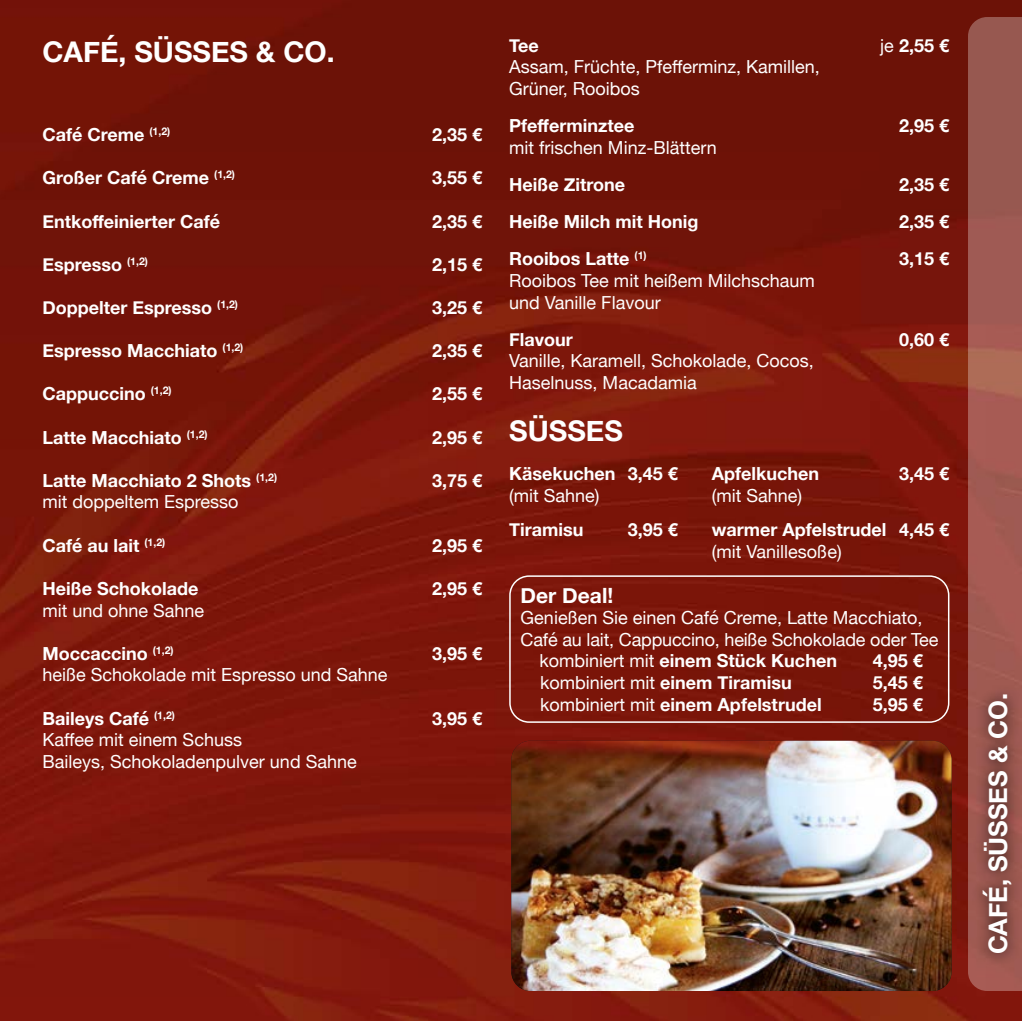
<style>
.page{position:relative;width:1022px;height:1021px;background:#fff}
.page>*{position:absolute;margin:0;border:0;box-sizing:border-box;transform-origin:0 0}
.t1{font:700 28.5px "Helvetica Neue";color:#fff}
.t2{font:700 25.5px "Helvetica Neue";color:#fff}
.t3{font:700 21px "Helvetica Neue";color:#fff}
.t4{font:700 18px "Helvetica Neue";color:#fff}
.t5{font:18px/21.6px "Helvetica Neue";color:#fff}
.s1{font-weight:400}
.s2{font-weight:700}
</style>
<div class="page">
<img style="left:0;top:0;width:1021px;height:1020px">
<svg style="left:967px;top:17px;width:54px;height:973px;background:#994f46"></svg>
<div style="left:969px;top:682px;width:52px;height:284px;background:#000;opacity:.75"></div>
<div style="left:509px;top:575px;width:440px;height:147px;border:2px solid #fff;border-radius:19px"></div>
<img style="left:511px;top:740px;width:440px;height:250px">
<h1 class="t1" style="left:42px;top:29px;width:294px">CAFÉ, SÜSSES &amp; CO.</h1>
<p class="t4" style="left:42px;top:120px;width:129px">Café Creme <sup>(1,2)</sup></p>
<p class="t4" style="left:432px;top:120px;width:52px">2,35 €</p>
<p class="t4" style="left:42px;top:164px;width:194px">Großer Café Creme <sup>(1,2)</sup></p>
<p class="t4" style="left:432px;top:164px;width:52px">3,55 €</p>
<p class="t4" style="left:42px;top:207px;width:179px">Entkoffeinierter Café</p>
<p class="t4" style="left:432px;top:207px;width:52px">2,35 €</p>
<p class="t4" style="left:42px;top:250px;width:107px">Espresso <sup>(1,2)</sup></p>
<p class="t4" style="left:432px;top:250px;width:52px">2,15 €</p>
<p class="t4" style="left:42px;top:293px;width:197px">Doppelter Espresso <sup>(1,2)</sup></p>
<p class="t4" style="left:432px;top:293px;width:52px">3,25 €</p>
<p class="t4" style="left:42px;top:336px;width:202px">Espresso Macchiato <sup>(1,2)</sup></p>
<p class="t4" style="left:432px;top:336px;width:52px">2,35 €</p>
<p class="t4" style="left:42px;top:380px;width:131px">Cappuccino <sup>(1,2)</sup></p>
<p class="t4" style="left:432px;top:380px;width:52px">2,55 €</p>
<p class="t4" style="left:42px;top:423px;width:167px">Latte Macchiato <sup>(1,2)</sup></p>
<p class="t4" style="left:432px;top:423px;width:52px">2,95 €</p>
<p class="t4" style="left:42px;top:466px;width:236px">Latte Macchiato 2 Shots <sup>(1,2)</sup></p>
<p class="t4" style="left:432px;top:466px;width:52px">3,75 €</p>
<p class="t5" style="left:42px;top:492px;width:198px">mit doppeltem Espresso</p>
<p class="t4" style="left:42px;top:531px;width:124px">Café au lait <sup>(1,2)</sup></p>
<p class="t4" style="left:432px;top:531px;width:52px">2,95 €</p>
<p class="t4" style="left:42px;top:574px;width:157px">Heiße Schokolade</p>
<p class="t4" style="left:432px;top:574px;width:52px">2,95 €</p>
<p class="t5" style="left:42px;top:600px;width:163px">mit und ohne Sahne</p>
<p class="t4" style="left:42px;top:639px;width:133px">Moccaccino <sup>(1,2)</sup></p>
<p class="t4" style="left:432px;top:639px;width:52px">3,95 €</p>
<p class="t5" style="left:42px;top:665px;width:346px">heiße Schokolade mit Espresso und Sahne</p>
<p class="t4" style="left:42px;top:704px;width:134px">Baileys Café <sup>(1,2)</sup></p>
<p class="t4" style="left:432px;top:704px;width:52px">3,95 €</p>
<p class="t5" style="left:42px;top:730px;width:316px">Kaffee mit einem Schuss<br>Baileys, Schokoladenpulver und Sahne</p>
<p class="t4" style="left:509px;top:31px;width:31px">Tee</p>
<p class="t4" style="left:880px;top:31px;width:70px"><span class="s1">je</span> 2,55 €</p>
<p class="t5" style="left:509px;top:57px;width:312px">Assam, Früchte, Pfefferminz, Kamillen,<br>Grüner, Rooibos</p>
<p class="t4" style="left:509px;top:111px;width:127px">Pfefferminztee</p>
<p class="t4" style="left:898px;top:111px;width:52px">2,95 €</p>
<p class="t5" style="left:509px;top:137px;width:209px">mit frischen Minz-Blättern</p>
<p class="t4" style="left:509px;top:170px;width:117px">Heiße Zitrone</p>
<p class="t4" style="left:898px;top:170px;width:52px">2,35 €</p>
<p class="t4" style="left:509px;top:207px;width:191px">Heiße Milch mit Honig</p>
<p class="t4" style="left:898px;top:207px;width:52px">2,35 €</p>
<p class="t4" style="left:509px;top:245px;width:139px">Rooibos Latte <sup>(1)</sup></p>
<p class="t4" style="left:898px;top:245px;width:52px">3,15 €</p>
<p class="t5" style="left:509px;top:271px;width:307px">Rooibos Tee mit heißem Milchschaum und Vanille Flavour</p>
<p class="t4" style="left:509px;top:325px;width:65px">Flavour</p>
<p class="t4" style="left:898px;top:325px;width:52px">0,60 €</p>
<p class="t5" style="left:509px;top:351px;width:306px">Vanille, Karamell, Schokolade, Cocos,<br>Haselnuss, Macadamia</p>
<h1 class="t1" style="left:509px;top:408px;width:115px">SÜSSES</h1>
<p class="t4" style="left:509px;top:460px;width:170px">Käsekuchen 3,45 €</p>
<p class="t4" style="left:711px;top:460px;width:109px">Apfelkuchen</p>
<p class="t4" style="left:898px;top:460px;width:52px">3,45 €</p>
<p class="t5" style="left:509px;top:485px;width:92px">(mit Sahne)</p>
<p class="t5" style="left:711px;top:485px;width:92px">(mit Sahne)</p>
<p class="t4" style="left:509px;top:515px;width:76px">Tiramisu</p>
<p class="t4" style="left:627px;top:515px;width:52px">3,95 €</p>
<p class="t4" style="left:711px;top:515px;width:239px">warmer Apfelstrudel 4,45 €</p>
<p class="t5" style="left:711px;top:541px;width:131px">(mit Vanillesoße)</p>
<p class="t3" style="left:520px;top:578px;width:94px">Der Deal!</p>
<p class="t5" style="left:520px;top:608px;width:403px">Genießen Sie einen Café Creme, Latte Macchiato,</p>
<p class="t5" style="left:520px;top:629px;width:419px">Café au lait, Cappuccino, heiße Schokolade oder Tee</p>
<p class="t4" style="left:539px;top:646px;width:299px"><span class="s1">kombiniert mit</span> einem Stück Kuchen</p>
<p class="t4" style="left:872px;top:646px;width:52px">4,95 €</p>
<p class="t5" style="left:540px;top:672px;width:253px">kombiniert mit <span class="s2">einem Tiramisu</span></p>
<p class="t4" style="left:872px;top:668px;width:52px">5,45 €</p>
<p class="t4" style="left:540px;top:690px;width:283px"><span class="s1">kombiniert mit</span> einem Apfelstrudel</p>
<p class="t4" style="left:872px;top:690px;width:52px">5,95 €</p>
<h2 class="t2" style="left:977px;top:954px;width:263px;rotate:-90deg">CAFÉ, SÜSSES &amp; CO.</h2>
</div>
